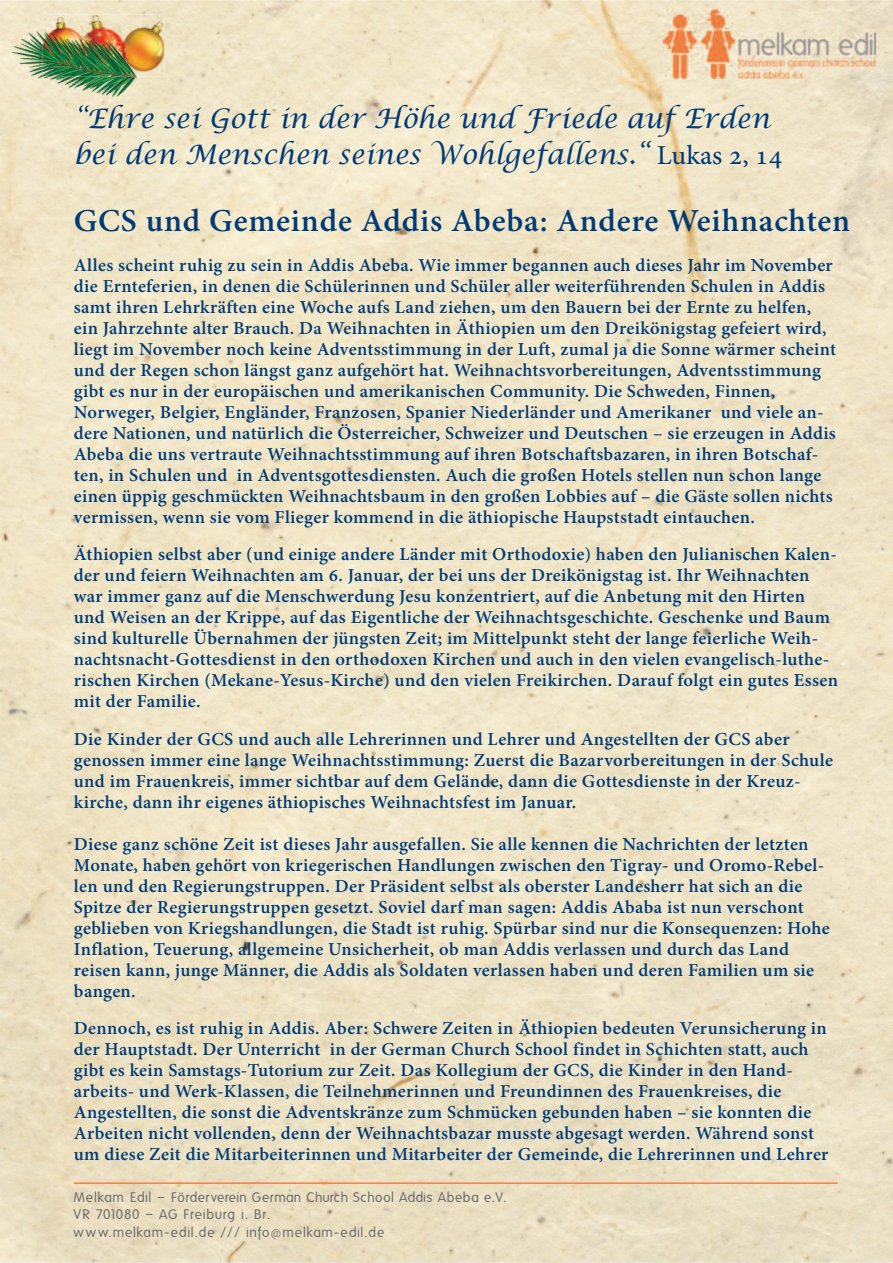
<style>
.page{position:relative;width:893px;height:1263px;background:#fff}
.page>*{position:absolute;margin:0;border:0;box-sizing:border-box;transform-origin:0 0}
.t1{font:700 31.5px "Adobe Hebrew";letter-spacing:.025em;color:#003b77}
.t2{font:italic 27px/36px "Lucida Calligraphy";color:#003b77}
.t3{font:700 18px/21px "Adobe Hebrew";letter-spacing:.02em;color:#003b77}
.t4{font:13.5px/17.7px "Folks";letter-spacing:.04em;color:#6c6d70}
.s1{font-family:"Adobe Hebrew";font-style:normal}
</style>
<div class="page">
<img style="left:0;top:0;width:893px;height:1263px">
<hr style="left:74px;top:1182px;width:764px;height:2px;background:#f5804e">
<img style="left:663px;top:10px;width:213px;height:68px">
<img style="left:137px;top:14px;width:27px;height:63px">
<img style="left:55px;top:0;width:38px;height:14px">
<img style="left:8px;top:23px;width:132px;height:109px">
<img style="left:79px;top:105px;width:22px;height:12px">
<img style="left:42px;top:14px;width:95px;height:63px">
<h2 class="t2" style="left:74px;top:101px;width:710px">“Ehre sei Gott in der Höhe und Friede auf Erden bei den Menschen seines Wohlgefallens.“ <span class="s1">Lukas 2, 14</span></h2>
<h1 class="t1" style="left:74px;top:209px;width:778px">GCS und Gemeinde Addis Abeba: Andere Weihnachten</h1>
<p class="t3" style="left:74px;top:256px;width:764px">Alles scheint ruhig zu sein in Addis Abeba. Wie immer begannen auch dieses Jahr im November die Ernteferien, in denen die Schülerinnen und Schüler aller weiterführenden Schulen in Addis samt ihren Lehrkräften eine Woche aufs Land ziehen, um den Bauern bei der Ernte zu helfen, ein Jahrzehnte alter Brauch. Da Weihnachten in Äthiopien um den Dreikönigstag gefeiert wird, liegt im November noch keine Adventsstimmung in der Luft, zumal ja die Sonne wärmer scheint und der Regen schon längst ganz aufgehört hat. Weihnachtsvorbereitungen, Adventsstimmung gibt es nur in der europäischen und amerikanischen Community. Die Schweden, Finnen, Norweger, Belgier, Engländer, Franzosen, Spanier Niederländer und Amerikaner und viele an&shy;dere Nationen, und natürlich die Österreicher, Schweizer und Deutschen – sie erzeugen in Addis Abeba die uns vertraute Weihnachtsstimmung auf ihren Botschaftsbazaren, in ihren Botschaf&shy;ten, in Schulen und in Adventsgottesdiensten. Auch die großen Hotels stellen nun schon lange einen üppig geschmückten Weihnachtsbaum in den großen Lobbies auf – die Gäste sollen nichts vermissen, wenn sie vom Flieger kommend in die äthiopische Haupststadt eintauchen.</p>
<p class="t3" style="left:74px;top:546px;width:766px">Äthiopien selbst aber (und einige andere Länder mit Orthodoxie) haben den Julianischen Kalen&shy;der und feiern Weihnachten am 6. Januar, der bei uns der Dreikönigstag ist. Ihr Weihnachten war immer ganz auf die Menschwerdung Jesu konzentriert, auf die Anbetung mit den Hirten und Weisen an der Krippe, auf das Eigentliche der Weihnachtsgeschichte. Geschenke und Baum sind kulturelle Übernahmen der jüngsten Zeit; im Mittelpunkt steht der lange feierliche Weih&shy;nachtsnacht-Gottesdienst in den orthodoxen Kirchen und auch in den vielen evangelisch-luthe&shy;rischen Kirchen (Mekane-Yesus-Kirche) und den vielen Freikirchen. Darauf folgt ein gutes Essen mit der Familie.</p>
<p class="t3" style="left:74px;top:730px;width:761px">Die Kinder der GCS und auch alle Lehrerinnen und Lehrer und Angestellten der GCS aber genossen immer eine lange Weihnachtsstimmung: Zuerst die Bazarvorbereitungen in der Schule und im Frauenkreis, immer sichtbar auf dem Gelände, dann die Gottesdienste in der Kreuz&shy;kirche, dann ihr eigenes äthiopisches Weihnachtsfest im Januar.</p>
<p class="t3" style="left:74px;top:835px;width:757px">Diese ganz schöne Zeit ist dieses Jahr ausgefallen. Sie alle kennen die Nachrichten der letzten Monate, haben gehört von kriegerischen Handlungen zwischen den Tigray- und Oromo-Rebel&shy;len und den Regierungstruppen. Der Präsident selbst als oberster Landesherr hat sich an die Spitze der Regierungstruppen gesetzt. Soviel darf man sagen: Addis Ababa ist nun verschont geblieben von Kriegshandlungen, die Stadt ist ruhig. Spürbar sind nur die Konsequenzen: Hohe Inflation, Teuerung, allgemeine Unsicherheit, ob man Addis verlassen und durch das Land reisen kann, junge Männer, die Addis als Soldaten verlassen haben und deren Familien um sie bangen.</p>
<p class="t3" style="left:74px;top:1020px;width:756px">Dennoch, es ist ruhig in Addis. Aber: Schwere Zeiten in Äthiopien bedeuten Verunsicherung in der Hauptstadt. Der Unterricht in der German Church School findet in Schichten statt, auch gibt es kein Samstags-Tutorium zur Zeit. Das Kollegium der GCS, die Kinder in den Hand&shy;arbeits- und Werk-Klassen, die Teilnehmerinnen und Freundinnen des Frauenkreises, die Angestellten, die sonst die Adventskränze zum Schmücken gebunden haben – sie konnten die Arbeiten nicht vollenden, denn der Weihnachtsbazar musste abgesagt werden. Während sonst um diese Zeit die Mitarbeiterinnen und Mitarbeiter der Gemeinde, die Lehrerinnen und Lehrer</p>
<p class="t4" style="left:74px;top:1188px;width:434px">Melkam Edil – Förderverein German Church School Addis Abeba e.V.<br>VR 701080 – AG Freiburg i. Br.<br>www.melkam-edil.de /// info@melkam-edil.de</p>
</div>
